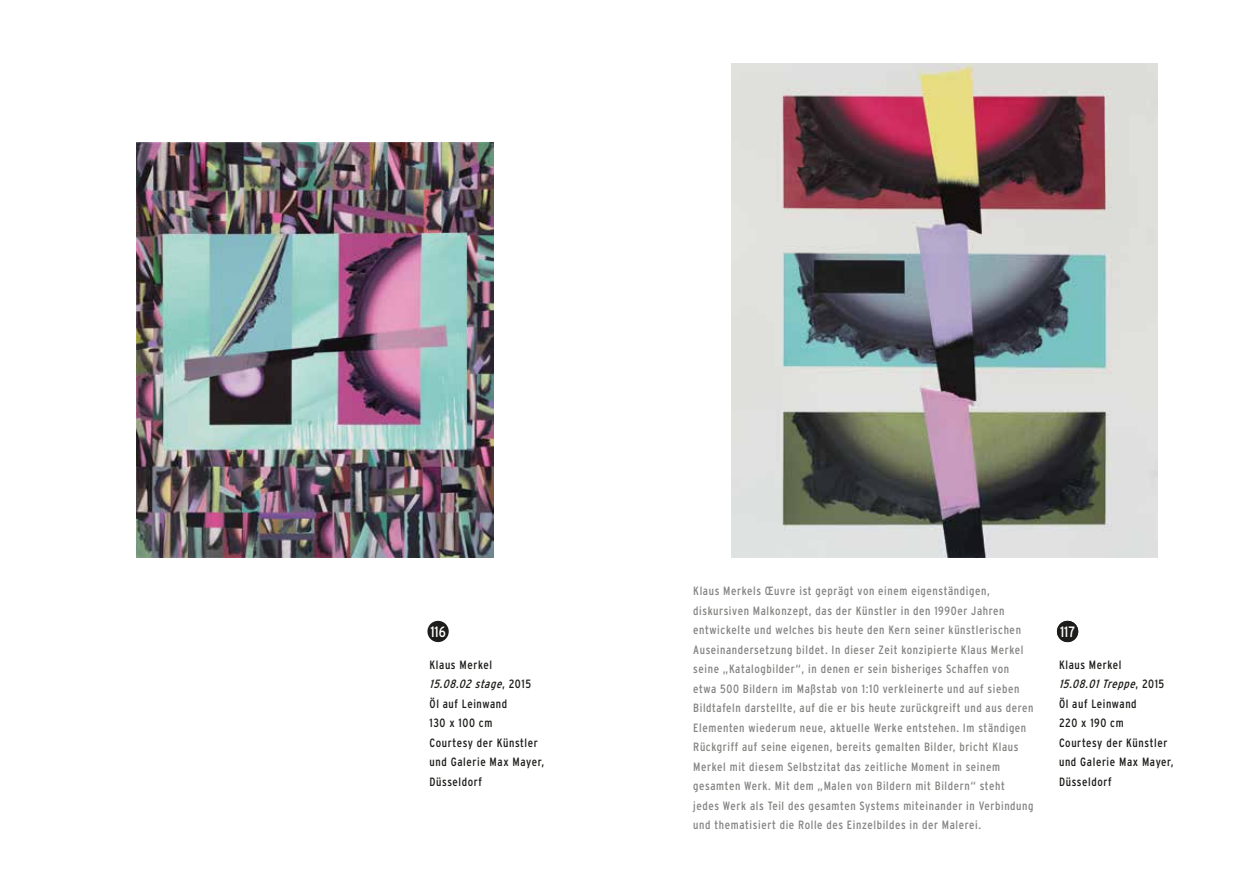
<style>
.page{position:relative;width:1259px;height:893px;background:#fff}
.page>*{position:absolute;margin:0;border:0;box-sizing:border-box;transform-origin:0 0}
.t1{font:condensed 15px "Interstate";color:#fff}
.t2{font:condensed 12px/19.5px "Interstate";letter-spacing:.05em;color:#858584}
.t3{font:condensed 12px/19.5px "Interstate";letter-spacing:.05em;color:#1d1d1b}
.s1{font-style:italic}
</style>
<div class="page">
<div style="left:427px;top:621px;width:22px;height:21px;background:#1d1d1b;border-radius:50%"></div>
<img style="left:136px;top:142px;width:357px;height:415px">
<img style="left:731px;top:64px;width:426px;height:493px">
<div style="left:1057px;top:621px;width:21px;height:21px;background:#1d1d1b;border-radius:50%"></div>
<p class="t1" style="left:430px;top:623px;width:17px">116</p>
<p class="t3" style="left:429px;top:655px;width:116px">Klaus Merkel<br><span class="s1">15.08.02 stage</span>, 2 0 1 5<br>Öl auf Leinwand<br>130 x 100 cm<br>Courtesy der Künstler und Galerie Max Mayer,<br>Düsseldorf</p>
<p class="t2" style="left:693px;top:581px;width:342px">Klaus Merkels Œuvre ist geprägt von einem eigenständigen, diskursiven Malkonzept, das der Künstler in den 1990er Jahren entwickelte und welches bis heute den Kern seiner künstlerischen Auseinandersetzung bildet. In dieser Zeit konzipierte Klaus Merkel seine „Katalogbilder“, in denen er sein bisheriges Schaffen von etwa 500 Bildern im Maßstab von 1:10 verkleinerte und auf sieben Bildtafeln darstellte, auf die er bis heute zurückgreift und aus deren Elementen wiederum neue, aktuelle Werke entstehen. Im ständigen Rückgriff auf seine eigenen, bereits gemalten Bilder, bricht Klaus Merkel mit diesem Selbstzitat das zeitliche Moment in seinem gesamten Werk. Mit dem „Malen von Bildern mit Bildern“ steht jedes Werk als Teil des gesamten Systems miteinander in Verbindung und thematisiert die Rolle des Einzelbildes in der Malerei.</p>
<p class="t1" style="left:1060px;top:623px;width:16px">00117</p>
<p class="t3" style="left:1059px;top:655px;width:116px">Klaus Merkel<br><span class="s1">15.08.01Treppe</span>, 2 0 1 5<br>Öl auf Leinwand<br>220 x 190 cm<br>Courtesy der Künstler und Galerie Max Mayer,<br>Düsseldorf</p>
</div>
